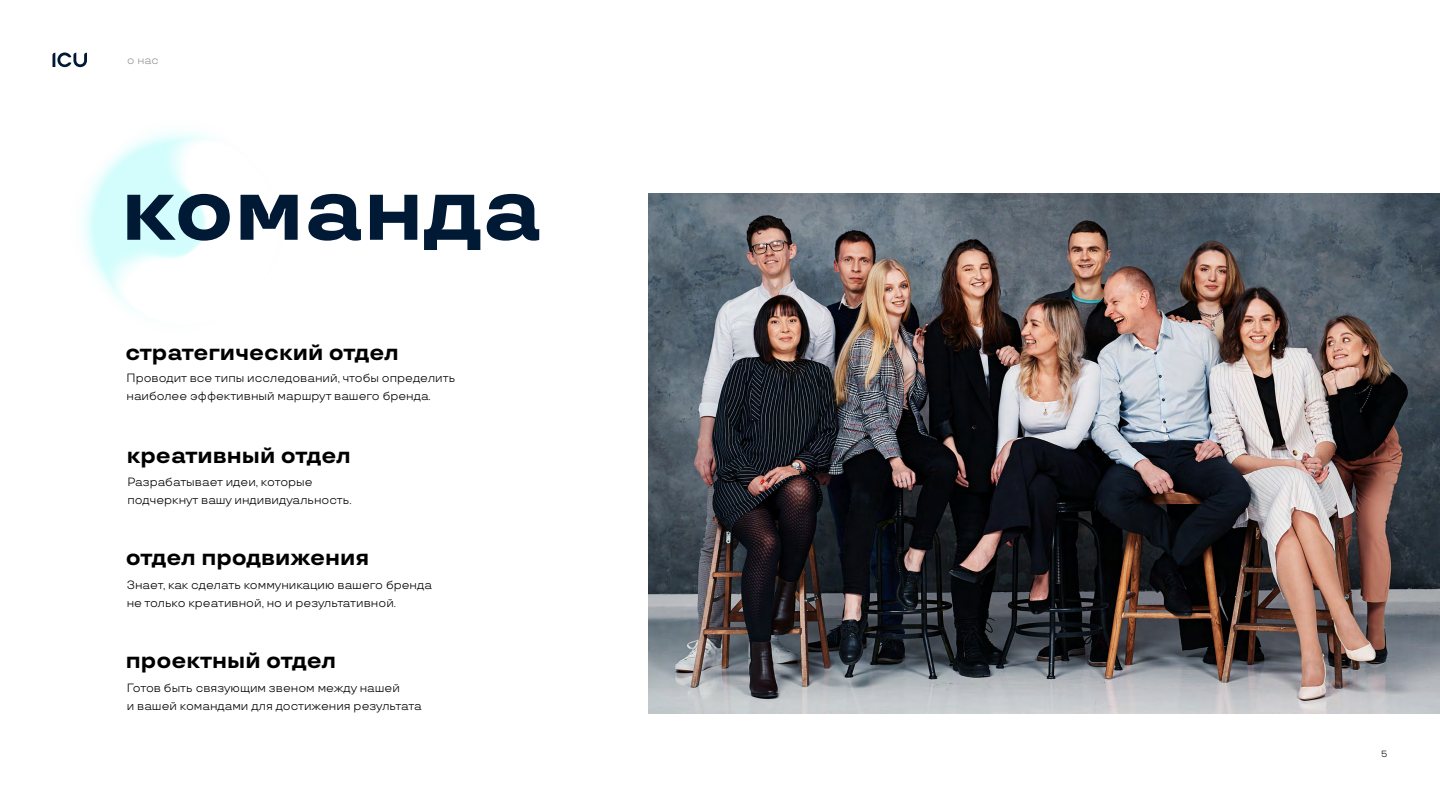
<style>
.page{position:relative;width:1440px;height:810px;background:#fff}
.page>*{position:absolute;margin:0;border:0;box-sizing:border-box;transform-origin:0 0}
.t1{font:700 90px "TT Travels";color:#001935}
.t2{font:700 22.5px "TT Travels";color:#000}
.t3{font:12px/18px "TT Travels";color:#000}
.t4{font:11.25px "TT Travels";color:#969696}
.t5{font:9px "TT Travels";color:#000}
</style>
<div class="page">
<svg style="left:52px;top:52px;width:35px;height:15px"></svg>
<img style="left:648px;top:194px;width:792px;height:519px">
<p class="t4" style="left:127px;top:54px;width:33px">о нас</p>
<h1 class="t1" style="left:121px;top:154px;width:422px">команда</h1>
<h2 class="t2" style="left:125px;top:338px;width:275px">стратегический отдел</h2>
<p class="t3" style="left:127px;top:369px;width:330px">Проводит все типы исследований, чтобы определить наиболее эффективный маршрут вашего бренда.</p>
<h2 class="t2" style="left:127px;top:441px;width:226px">креативный отдел</h2>
<p class="t3" style="left:127px;top:472px;width:226px">Разрабатывает идеи, которые подчеркнут вашу индивидуальность.</p>
<h2 class="t2" style="left:126px;top:544px;width:245px">отдел продвижения</h2>
<p class="t3" style="left:127px;top:576px;width:307px">Знает, как сделать коммуникацию вашего бренда не только креативной, но и результативной.</p>
<h2 class="t2" style="left:126px;top:647px;width:212px">проектный отдел</h2>
<p class="t3" style="left:127px;top:679px;width:296px">Готов быть связующим звеном между нашей<br>и вашей командами для достижения результата</p>
<p class="t5" style="left:1381px;top:749px;width:8px">5</p>
</div>
